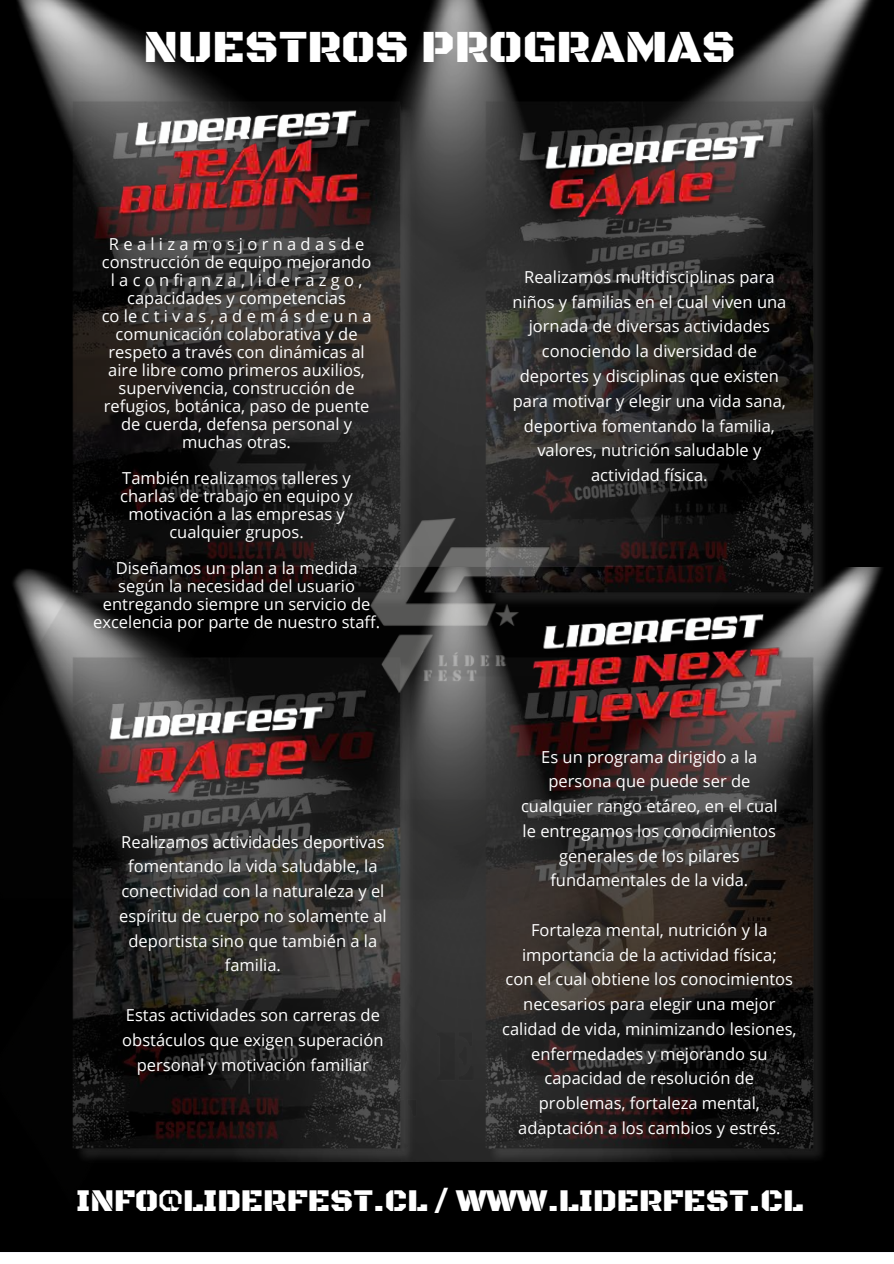
<style>
.page{position:relative;width:894px;height:1264px;background:#fff}
.page>*{position:absolute;margin:0;border:0;box-sizing:border-box;transform-origin:0 0}
.t1{font:46.95px "Black Ops One";color:#fff}
.t2{font:32.25px "Black Ops One";color:#fff}
.t3{font:16.5px/24.8px "Open Sans";color:#fff;text-align:center}
</style>
<div class="page">
<div style="left:0;top:0;width:893px;height:1251px;background:#000"></div>
<img style="left:772px;top:567px;width:110px;height:121px">
<img style="left:17px;top:0;width:855px;height:414px">
<img style="left:13px;top:414px;width:471px;height:748px">
<img style="left:72px;top:95px;width:346px;height:521px">
<img style="left:484px;top:651px;width:347px;height:511px">
<img style="left:72px;top:651px;width:346px;height:511px">
<img style="left:484px;top:95px;width:347px;height:521px">
<img style="left:370px;top:518px;width:179px;height:174px">
<img style="left:115px;top:156px;width:251px;height:76px">
<img style="left:166px;top:160px;width:154px;height:36px">
<img style="left:131px;top:96px;width:234px;height:64px">
<img style="left:541px;top:120px;width:230px;height:64px">
<img style="left:544px;top:153px;width:178px;height:76px">
<img style="left:129px;top:753px;width:190px;height:53px">
<img style="left:105px;top:692px;width:226px;height:61px">
<img style="left:567px;top:706px;width:167px;height:35px">
<img style="left:526px;top:630px;width:262px;height:76px">
<img style="left:538px;top:600px;width:234px;height:64px">
<h1 class="t1" style="left:143px;top:19px;width:593px">NUESTROS PROGRAMAS</h1>
<p class="t3" style="left:102px;top:234px;width:271px;line-height:18px">Realizamosjornadasde construcción de equipo mejorando laconfianza,liderazgo, capacidades y competencias colectivas,ademásdeuna comunicación colaborativa y de respeto a través con dinámicas al aire libre como primeros auxilios, supervivencia, construcción de refugios, botánica, paso de puente de cuerda, defensa personal y muchas otras.</p>
<p class="t3" style="left:120px;top:468px;width:234px;line-height:18px">También realizamos talleres y charlas de trabajo en equipo y motivación a las empresas y cualquier grupos.</p>
<p class="t3" style="left:93px;top:558px;width:288px;line-height:18px">Diseñamos un plan a la medida según la necesidad del usuario entregando siempre un servicio de excelencia por parte de nuestro staff.</p>
<p class="t3" style="left:119px;top:828px;width:269px">Realizamos actividades deportivas fomentando la vida saludable, la conectividad con la naturaleza y el espíritu de cuerpo no solamente al deportista sino que también a la familia.</p>
<p class="t3" style="left:122px;top:1002px;width:263px">Estas actividades son carreras de obstáculos que exigen superación personal y motivación familiar</p>
<p class="t3" style="left:512px;top:264px;width:275px">Realizamos multidisciplinas para niños y familias en el cual viven una jornada de diversas actividades conociendo la diversidad de deportes y disciplinas que existen para motivar y elegir una vida sana, deportiva fomentando la familia, valores, nutrición saludable y actividad física.</p>
<p class="t3" style="left:521px;top:743px;width:258px">Es un programa dirigido a la persona que puede ser de cualquier rango etáreo, en el cual le entregamos los conocimientos generales de los pilares fundamentales de la vida.</p>
<p class="t3" style="left:502px;top:917px;width:296px">Fortaleza mental, nutrición y la importancia de la actividad física;<br>con el cual obtiene los conocimientos necesarios para elegir una mejor calidad de vida, minimizando lesiones, enfermedades y mejorando su capacidad de resolución de problemas, fortaleza mental, adaptación a los cambios y estrés.</p>
<h2 class="t2" style="left:76px;top:1181px;width:728px">INFO@LIDERFEST.CL / WWW.LIDERFEST.CL</h2>
</div>
